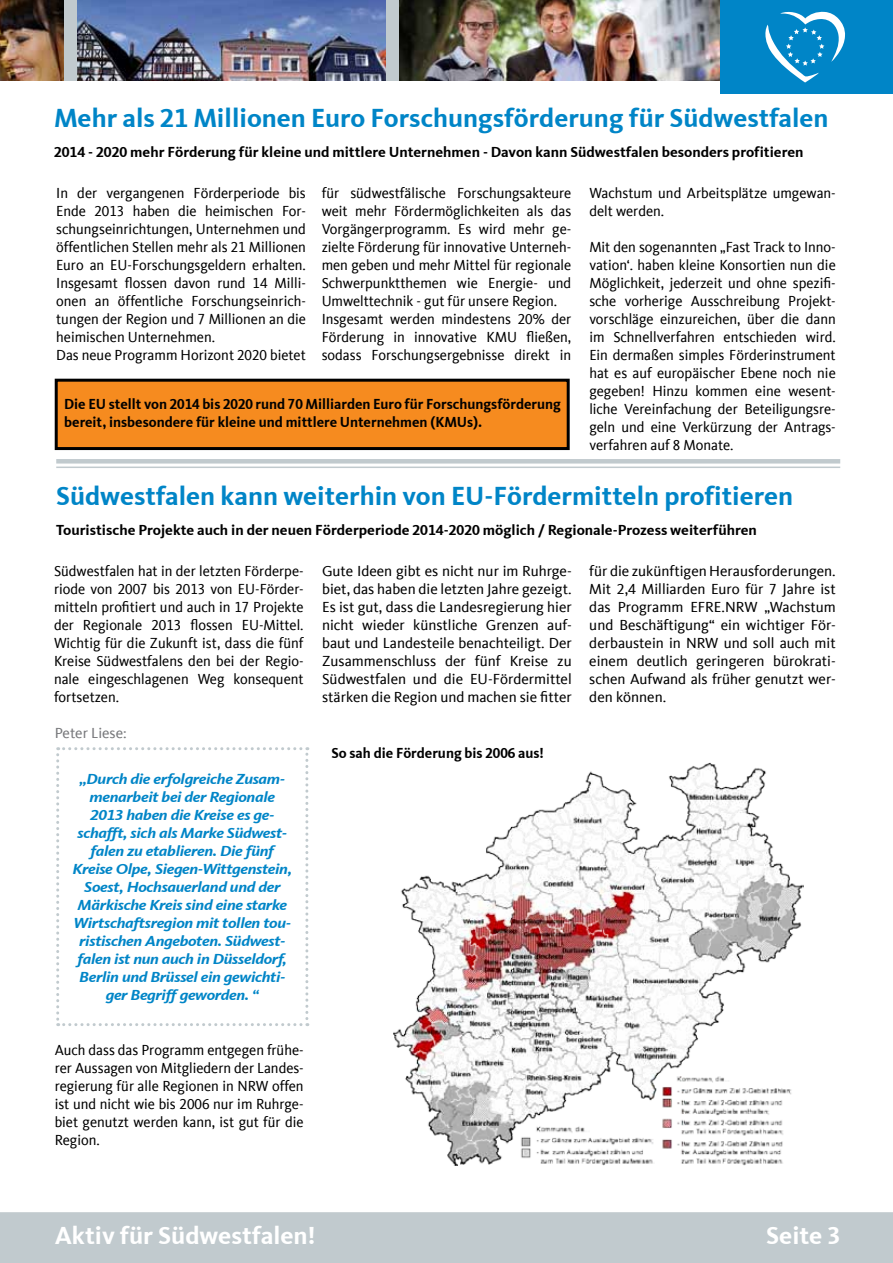
<style>
.page{position:relative;width:893px;height:1263px;background:#fff}
.page>*{position:absolute;margin:0;border:0;box-sizing:border-box;transform-origin:0 0}
.t1{font:700 27px "CDU Kievit Tab";color:#0085c7}
.t2{font:700 25.35px "CDU Kievit Tab";color:#fff}
.t3{font:15px/18px "CDU Kievit Tab";color:#000;scale:.96 1}
.t4{font:15px/18px "CDU Kievit Tab";color:#000;text-align:justify}
.t5{font:italic 700 15px/18px "CDU Kievit Tab";letter-spacing:-.02em;color:#0085c7;text-align:center;scale:1.1 1}
.t6{font:700 15px "CDU Kievit Tab";color:#000}
.t7{font:700 15px/18px "CDU Kievit Tab";color:#000;scale:.96 1}
.t8{font:15px "CDU Kievit Tab";color:#77787b}
</style>
<div class="page">
<div style="left:56px;top:380px;width:512px;height:68px;background:#f68b1f"></div>
<div style="left:55px;top:379px;width:515px;height:71px;border:3px solid #000"></div>
<div style="left:0;top:1210px;width:893px;height:53px;background:#c1cace"></div>
<img style="left:77px;top:0;width:309px;height:81px">
<img style="left:399px;top:0;width:321px;height:81px">
<hr style="left:0;top:1209px;width:893px;height:3px;background:#fff">
<div style="left:720px;top:0;width:173px;height:94px;background:#0085c7"></div>
<svg style="left:765px;top:11px;width:80px;height:72px"></svg>
<img style="left:0;top:0;width:64px;height:81px">
<div style="left:64px;top:0;width:13px;height:81px;background:#c1cace"></div>
<div style="left:386px;top:0;width:13px;height:81px;background:#c1cace"></div>
<div style="left:56px;top:459px;width:784px;height:5px;background:#c1cace"></div>
<hr style="left:56px;top:466px;width:784px;height:2px;background:#c1cace">
<svg style="left:56px;top:747px;width:252px;height:279px"></svg>
<img style="left:393px;top:763px;width:411px;height:402px">
<h1 class="t1" style="left:54px;top:102px;width:776px">Mehr als 21 Millionen Euro Forschungsförderung für Südwestfalen</h1>
<p class="t6" style="left:54px;top:143px;width:751px">2014 - 2020 mehr Förderung für kleine und mittlere Unternehmen - Davon kann Südwestfalen besonders profitieren</p>
<p class="t3" style="left:56px;top:184px;width:262px">In der vergangenen Förderperiode bis Ende 2013 haben die heimischen For&shy;schungseinrichtungen, Unternehmen und öffentlichen Stellen mehr als 21 Millionen Euro an EU-Forschungsgeldern erhalten.<br>Insgesamt flossen davon rund 14 Milli&shy;onen an öffentliche Forschungseinrich&shy;tungen der Region und 7 Millionen an die heimischen Unternehmen.<br>Das neue Programm Horizont 2020 bietet</p>
<p class="t3" style="left:322px;top:184px;width:262px">für südwestfälische Forschungsakteure weit mehr Fördermöglichkeiten als das Vorgängerprogramm. Es wird mehr ge&shy;zielte Förderung für innovative Unterneh&shy;men geben und mehr Mittel für regionale Schwerpunktthemen wie Energie- und Umwelttechnik - gut für unsere Region.<br>Insgesamt werden mindestens 20% der Förderung in innovative KMU fließen, sodass Forschungsergebnisse direkt in</p>
<p class="t3" style="left:589px;top:184px;width:258px">Wachstum und Arbeitsplätze umgewan&shy;delt werden.</p>
<p class="t3" style="left:589px;top:238px;width:258px;text-align:justify">Mit den sogenannten „Fast Track to Inno&shy;vation‘. haben kleine Konsortien nun die Möglichkeit, jederzeit und ohne spezifi&shy;sche vorherige Ausschreibung Projekt&shy;vorschläge einzureichen, über die dann im Schnellverfahren entschieden wird.<br>Ein dermaßen simples Förderinstrument hat es auf europäischer Ebene noch nie gegeben! Hinzu kommen eine wesent&shy;liche Vereinfachung der Beteiligungsre&shy;geln und eine Verkürzung der Antrags&shy;verfahren auf 8 Monate.</p>
<h1 class="t1" style="left:56px;top:480px;width:738px">Südwestfalen kann weiterhin von EU-Fördermitteln profitieren</h1>
<p class="t6" style="left:56px;top:521px;width:702px">Touristische Projekte auch in der neuen Förderperiode 2014-2020 möglich / Regionale-Prozess weiterführen</p>
<p class="t3" style="left:54px;top:562px;width:262px;text-align:justify">Südwestfalen hat in der letzten Förderpe&shy;riode von 2007 bis 2013 von EU-Förder&shy;mitteln profitiert und auch in 17 Projekte der Regionale 2013 flossen EU-Mittel.<br>Wichtig für die Zukunft ist, dass die fünf Kreise Südwestfalens den bei der Regio&shy;nale eingeschlagenen Weg konsequent fortsetzen.</p>
<p class="t4" style="left:322px;top:562px;width:251px">Gute Ideen gibt es nicht nur im Ruhrge&shy;biet, das haben die letzten Jahre gezeigt.<br>Es ist gut, dass die Landesregierung hier nicht wieder künstliche Grenzen auf&shy;baut und Landesteile benachteiligt. Der Zusammenschluss der fünf Kreise zu Südwestfalen und die EU-Fördermittel stärken die Region und machen sie fitter</p>
<p class="t8" style="left:55px;top:725px;width:74px">Peter Liese:</p>
<p class="t5" style="left:72px;top:770px;width:201px">„Durch die erfolgreiche Zusam&shy;menarbeit bei der Regionale<br>2013 haben die Kreise es ge&shy;schafft, sich als Marke Südwest&shy;falen zu etablieren. Die fünf<br>Kreise Olpe, Siegen-Wittgenstein,<br>Soest, Hochsauerland und der<br>Märkische Kreis sind eine starke<br>Wirtschaftsregion mit tollen tou&shy;ristischen Angeboten. Südwest&shy;falen ist nun auch in Düsseldorf,<br>Berlin und Brüssel ein gewichti&shy;ger Begriff geworden. “</p>
<p class="t7" style="left:64px;top:395px;width:519px">Die EU stellt von 2014 bis 2020 rund 70 Milliarden Euro für Forschungsförderung bereit, insbesondere für kleine und mittlere Unternehmen (KMUs).</p>
<p class="t4" style="left:589px;top:562px;width:248px">für die zukünftigen Herausforderungen.<br>Mit 2,4 Milliarden Euro für 7 Jahre ist das Programm EFRE.NRW „Wachstum und Beschäftigung“ ein wichtiger För&shy;derbaustein in NRW und soll auch mit einem deutlich geringeren bürokrati&shy;schen Aufwand als früher genutzt wer&shy;den können.</p>
<p class="t7" style="left:331px;top:744px;width:223px">So sah die Förderung bis 2006 aus!</p>
<p class="t3" style="left:55px;top:1041px;width:261px;text-align:justify">Auch dass das Programm entgegen frühe&shy;rer Aussagen von Mitgliedern der Landes&shy;regierung für alle Regionen in NRW offen ist und nicht wie bis 2006 nur im Ruhrge&shy;biet genutzt werden kann, ist gut für die Region.</p>
<h2 class="t2" style="left:55px;top:1220px;width:262px">Aktiv für Südwestfalen!</h2>
<h2 class="t2" style="left:766px;top:1220px;width:76px">Seite 3</h2>
</div>
